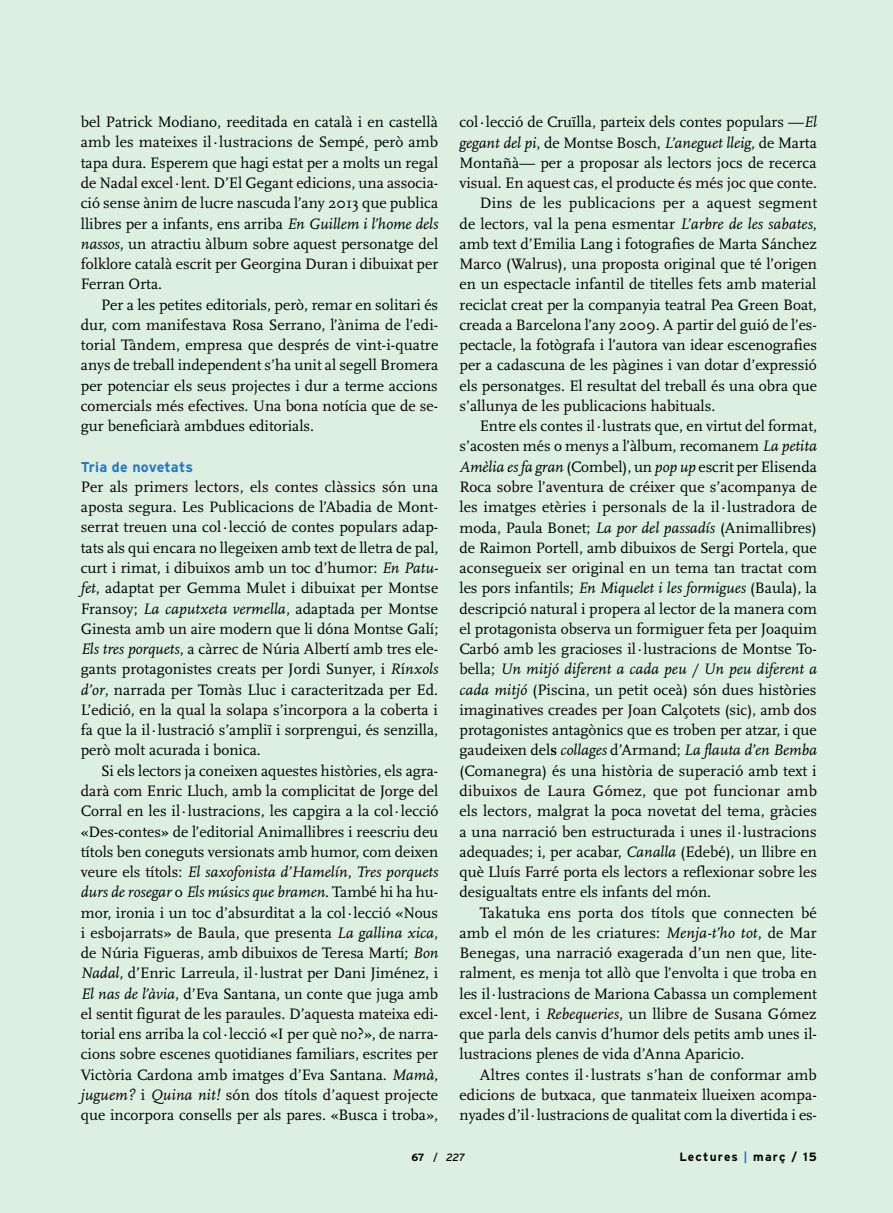
<style>
.page{position:relative;width:893px;height:1213px;background:#fff}
.page>*{position:absolute;margin:0;border:0;box-sizing:border-box;transform-origin:0 0}
.t1{font:15.75px/20.2px "Scala";color:#000;text-align:justify}
.t2{font:italic 15.75px "Scala";color:#000}
.t3{font:15.75px "Scala";letter-spacing:.02em;color:#000}
.t4{font:700 14.25px "Interstate";letter-spacing:.01em;color:#2877bd}
.t5{font:700 12px "Interstate";letter-spacing:.1em;color:#000}
.t6{font:italic 10.5px "Interstate";color:#000}
.s1{font-style:italic}
.s2{font-style:normal}
.s3{font-weight:700;font-style:normal}
.s4{color:#2877bd}
</style>
<div class="page">
<div style="left:0;top:0;width:892px;height:1212px;background:#dcefe0"></div>
<p class="t1" style="left:81px;top:113px;width:359px">bel Patrick Modiano, reeditada en català i en castellà amb les mateixes il·lustracions de Sempé, però amb tapa dura. Esperem que hagi estat per a molts un regal de Nadal excel·lent. D’El Gegant edicions, una associa&shy;ció sense ànim de lucre nascuda l’any 2013 que publica llibres per a infants, ens arriba <span class="s1">En Guillem i l’home dels nassos</span>, un atractiu àlbum sobre aquest personatge del folklore català escrit per Georgina Duran i dibuixat per Ferran Orta.</p>
<p class="t1" style="left:81px;top:295px;width:359px;text-indent:20px">Per a les petites editorials, però, remar en solitari és dur, com manifestava Rosa Serrano, l’ànima de l’edi&shy;torial Tàndem, empresa que després de vint-i-quatre anys de treball independent s’ha unit al segell Bromera per potenciar els seus projectes i dur a terme accions comercials més efectives. Una bona notícia que de se&shy;gur beneficiarà ambdues editorials.</p>
<p class="t4" style="left:81px;top:461px;width:114px">Tria de novetats</p>
<p class="t1" style="left:81px;top:478px;width:359px">Per als primers lectors, els contes clàssics són una aposta segura. Les Publicacions de l’Abadia de Mont&shy;serrat treuen una col·lecció de contes populars adap&shy;tats als qui encara no llegeixen amb text de lletra de pal, curt i rimat, i dibuixos amb un toc d’humor: <span class="s1">En Patu&shy;fet</span>, adaptat per Gemma Mulet i dibuixat per Montse Fransoy; <span class="s1">La caputxeta vermella</span>, adaptada per Montse Ginesta amb un aire modern que li dóna Montse Galí; <span class="s1">Els tres porquets</span>, a càrrec de Núria Albertí amb tres ele&shy;gants protagonistes creats per Jordi Sunyer, i <span class="s1">R</span>í<span class="s1">nxols d’or</span>, narrada per Tomàs Lluc i caracteritzada per Ed.<br>L’edició, en la qual la solapa s’incorpora a la coberta i fa que la il·lustració s’ampliï i sorprengui, és senzilla, però molt acurada i bonica.</p>
<p class="t1" style="left:81px;top:761px;width:359px;text-indent:20px">Si els lectors ja coneixen aquestes històries, els agra&shy;darà com Enric Lluch, amb la complicitat de Jorge del Corral en les il·lustracions, les capgira a la col·lecció «Des-contes» de l’editorial Animallibres i reescriu deu títols ben coneguts versionats amb humor, com deixen veure els títols: <span class="s1">El saxofonista d’Hamelín</span>, <span class="s1">Tres porquets durs de rosegar</span> o <span class="s1">Els músics que bramen</span>. També hi ha hu&shy;mor, ironia i un toc d’absurditat a la col·lecció «Nous i esbojarrats» de Baula, que presenta <span class="s1">La gallina xica</span>, de Núria Figueras, amb dibuixos de Teresa Martí; <span class="s1">Bon Nadal</span>, d’Enric Larreula, il·lustrat per Dani Jiménez, i <span class="s1">El nas de l’àvia</span>, d’Eva Santana, un conte que juga amb el sentit figurat de les paraules. D’aquesta mateixa edi&shy;torial ens arriba la col·lecció «I per què no?», de narra&shy;cions sobre escenes quotidianes familiars, escrites per Victòria Cardona amb imatges d’Eva Santana. <span class="s1">Mamà, juguem?</span> i <span class="s1">Quina nit!</span> són dos títols d’aquest projecte que incorpora consells per als pares. «Busca i troba»,</p>
<p class="t1" style="left:459px;top:113px;width:359px">col·lecció de Cruïlla, parteix dels contes populars —<span class="s1">El</span></p>
<p class="t2" style="left:459px;top:136px;width:359px">gegant del pi<span class="s2">, de Montse Bosch,</span> L’aneguet lleig<span class="s2">, de Marta</span></p>
<p class="t1" style="left:459px;top:154px;width:358px">Montañà— per a proposar als lectors jocs de recerca</p>
<p class="t1" style="left:459px;top:174px;width:359px">visual. En aquest cas, el producte és més joc que conte.</p>
<p class="t3" style="left:479px;top:197px;width:339px">Dins de les publicacions per a aquest segment</p>
<p class="t1" style="left:459px;top:215px;width:359px">de lectors, val la pena esmentar <span class="s1">L’arbre de les sabates</span>,</p>
<p class="t1" style="left:459px;top:235px;width:359px">amb text d’Emilia Lang i fotografies de Marta Sánchez</p>
<p class="t1" style="left:459px;top:255px;width:359px">Marco (Walrus), una proposta original que té l’origen</p>
<p class="t1" style="left:459px;top:275px;width:358px">en un espectacle infantil de titelles fets amb material</p>
<p class="t1" style="left:459px;top:295px;width:359px">reciclat creat per la companyia teatral Pea Green Boat,</p>
<p class="t1" style="left:459px;top:316px;width:359px">creada a Barcelona l’any 2009. A partir del guió de l’es-</p>
<p class="t1" style="left:459px;top:336px;width:359px">pectacle, la fotògrafa i l’autora van idear escenografies</p>
<p class="t1" style="left:459px;top:356px;width:359px">per a cadascuna de les pàgines i van dotar d’expressió</p>
<p class="t1" style="left:459px;top:376px;width:359px">els personatges. El resultat del treball és una obra que</p>
<p class="t1" style="left:459px;top:397px;width:257px">s’allunya de les publicacions habituals.</p>
<p class="t1" style="left:479px;top:417px;width:338px">Entre els contes il·lustrats que, en virtut del format,</p>
<p class="t1" style="left:459px;top:437px;width:359px">s’acosten més o menys a l’àlbum, recomanem <span class="s1">La petita</span></p>
<p class="t1" style="left:459px;top:457px;width:359px"><span class="s1">Amèlia es fa gran</span> (Combel), un <span class="s1">pop up</span> escrit per Elisenda</p>
<p class="t1" style="left:459px;top:478px;width:359px">Roca sobre l’aventura de créixer que s’acompanya de</p>
<p class="t1" style="left:459px;top:498px;width:359px">les imatges etèries i personals de la il·lustradora de</p>
<p class="t1" style="left:459px;top:518px;width:359px">moda, Paula Bonet; <span class="s1">La por del passadís</span> (Animallibres)</p>
<p class="t1" style="left:459px;top:538px;width:359px">de Raimon Portell, amb dibuixos de Sergi Portela, que</p>
<p class="t1" style="left:459px;top:559px;width:359px">aconsegueix ser original en un tema tan tractat com</p>
<p class="t1" style="left:459px;top:579px;width:359px">les pors infantils; <span class="s1">En Miquelet i les formigues</span> (Baula), la</p>
<p class="t1" style="left:459px;top:599px;width:359px">descripció natural i propera al lector de la manera com</p>
<p class="t1" style="left:459px;top:619px;width:359px">el protagonista observa un formiguer feta per Joaquim</p>
<p class="t1" style="left:459px;top:640px;width:359px">Carbó amb les gracioses il·lustracions de Montse To-</p>
<p class="t2" style="left:459px;top:662px;width:359px"><span class="s2">bella;</span> Un mitjó diferent a cada peu / Un peu diferent a</p>
<p class="t1" style="left:459px;top:680px;width:358px"><span class="s1">cada mitjó</span> (Piscina, un petit oceà) són dues històries</p>
<p class="t1" style="left:459px;top:700px;width:359px">imaginatives creades per Joan Calçotets (sic), amb dos</p>
<p class="t1" style="left:459px;top:721px;width:359px">protagonistes antagònics que es troben per atzar, i que</p>
<p class="t2" style="left:459px;top:743px;width:359px"><span class="s2">gaudeixen del</span><span class="s3">s</span> collages <span class="s2">d’Armand;</span> La flauta d’en Bemba</p>
<p class="t1" style="left:459px;top:761px;width:358px">(Comanegra) és una història de superació amb text i</p>
<p class="t1" style="left:459px;top:782px;width:359px">dibuixos de Laura Gómez, que pot funcionar amb</p>
<p class="t1" style="left:459px;top:802px;width:359px">els lectors, malgrat la poca novetat del tema, gràcies</p>
<p class="t1" style="left:459px;top:822px;width:358px">a una narració ben estructurada i unes il·lustracions</p>
<p class="t1" style="left:459px;top:842px;width:359px">adequades; i, per acabar, <span class="s1">Canalla</span> (Edebé), un llibre en</p>
<p class="t1" style="left:459px;top:863px;width:359px">què Lluís Farré porta els lectors a reflexionar sobre les</p>
<p class="t1" style="left:459px;top:883px;width:253px">desigualtats entre els infants del món.</p>
<p class="t1" style="left:479px;top:903px;width:338px">Takatuka ens porta dos títols que connecten bé</p>
<p class="t1" style="left:459px;top:923px;width:359px">amb el món de les criatures: <span class="s1">Menja-t’ho tot</span>, de Mar</p>
<p class="t1" style="left:459px;top:944px;width:359px">Benegas, una narració exagerada d’un nen que, lite-</p>
<p class="t1" style="left:459px;top:964px;width:359px">ralment, es menja tot allò que l’envolta i que troba en</p>
<p class="t1" style="left:459px;top:984px;width:359px">les il·lustracions de Mariona Cabassa un complement</p>
<p class="t1" style="left:459px;top:1004px;width:358px">excel·lent, i <span class="s1">Rebequeries</span>, un llibre de Susana Gómez</p>
<p class="t1" style="left:459px;top:1024px;width:359px">que parla dels canvis d’humor dels petits amb unes il-</p>
<p class="t1" style="left:459px;top:1045px;width:286px">lustracions plenes de vida d’Anna Aparicio.</p>
<p class="t1" style="left:479px;top:1065px;width:338px">Altres contes il·lustrats s’han de conformar amb</p>
<p class="t1" style="left:459px;top:1085px;width:359px">edicions de butxaca, que tanmateix llueixen acompa-</p>
<p class="t1" style="left:459px;top:1105px;width:359px">nyades d’il·lustracions de qualitat com la divertida i es-</p>
<p class="t6" style="left:411px;top:1150px;width:55px"><span class="s3">67</span> <span class="s2">/</span> 227</p>
<p class="t5" style="left:679px;top:1151px;width:139px">Lectures <span class="s4">|</span> març / 15</p>
</div>
